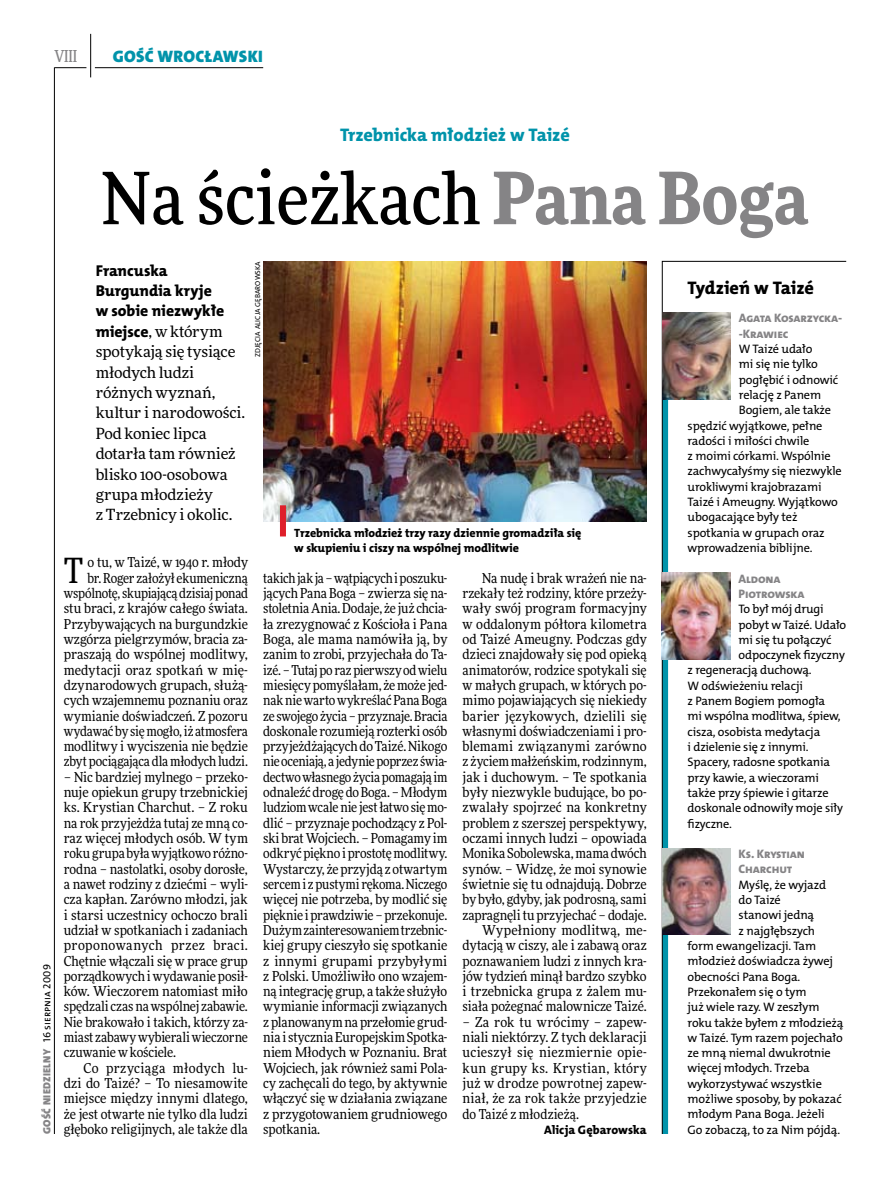
<style>
.page{position:relative;width:893px;height:1191px;background:#fff}
.page>*{position:absolute;margin:0;border:0;box-sizing:border-box;transform-origin:0 0}
.t1{font:500 72px "Freeday Narrow";color:#000}
.t2{font:34.8px "Freeday Narrow News";color:#000}
.t3{font:18.3px "The Mix HP8 Ex Bld";letter-spacing:.005em;color:#0093aa}
.t4{font:18.3px "The Mix HP8 Ex Bld";letter-spacing:-.005em;color:#000}
.t5{font:16.65px "The Mix HP9 Blk";letter-spacing:.02em;color:#0093aa}
.t6{font:500 16.5px "Freeday Narrow";color:#858486;scale:.9 1}
.t7{font:15.75px/20.4px "The Mix HP8 Ex Bld";color:#000}
.t8{font:15.45px/20.4px "Freeday News";letter-spacing:-.01em;color:#000}
.t9{font:13.65px/15.3px "Freeday Narrow News";letter-spacing:-.005em;color:#000;text-align:justify}
.t10{font:12.3px "The Mix HP5 Plain";letter-spacing:-.015em;color:#000}
.t11{font:12.3px/15.3px "The Mix HP8 Ex Bld";letter-spacing:-.01em;color:#858486}
.t12{font:12.3px "The Mix HP8 Ex Bld";letter-spacing:.01em;color:#000}
.t13{font:12px/15.3px "The Mix HP8 Ex Bld";color:#000}
.t14{font:10.5px "The Mix HP9 Blk";letter-spacing:.025em;color:#858486}
.t15{font:7.2px "The Mix HP5 Plain";letter-spacing:.015em;color:#000}
.s1{font-weight:900;color:#858486}
.s2{font-family:"The Mix HP5 Plain";color:#000}
.s3{font-family:"The Mix HP8 Ex Bld";font-size:15.75px}
</style>
<div class="page">
<hr style="left:54px;top:67px;width:1px;height:1067px;background:#000">
<hr style="left:90px;top:34px;width:1px;height:43px;background:#000">
<hr style="left:54px;top:67px;width:32px;height:1px;background:#000">
<hr style="left:95px;top:67px;width:168px;height:1px;background:#000">
<svg style="left:662px;top:261px;width:185px;height:873px"></svg>
<img style="left:662px;top:312px;width:68px;height:87px">
<img style="left:662px;top:572px;width:68px;height:87px">
<img style="left:662px;top:848px;width:68px;height:87px">
<img style="left:263px;top:261px;width:384px;height:260px">
<div style="left:280px;top:505px;width:6px;height:31px;background:#df1f2a"></div>
<p class="t6" style="left:54px;top:46px;width:27px">VIII</p>
<p class="t5" style="left:113px;top:46px;width:152px">GOŚĆ WROCŁAWSKI</p>
<h3 class="t3" style="left:340px;top:123px;width:231px">Trzebnicka młodzież w Taizé</h3>
<h1 class="t1" style="left:102px;top:154px;width:708px">Na ścieżkach <span class="s1">Pana Boga</span></h1>
<p class="t14" style="left:40px;top:1134px;width:171px;rotate:-90deg">GOŚĆ NIEDZIELNY <span class="s2">16 sierpnia 2009</span></p>
<p class="t7" style="left:96px;top:260px;width:130px">Francuska<br>Burgundia kryje w sobie niezwykłe</p>
<p class="t8" style="left:96px;top:321px;width:151px"><span class="s3">miejsce</span>, w którym spotykają się tysiące młodych ludzi różnych wyznań, kultur i narodowości.<br>Pod koniec lipca dotarła tam również blisko 100-osobowa grupa młodzieży<br>z Trzebnicy i okolic.</p>
<p class="t15" style="left:253px;top:357px;width:97px;rotate:-90deg">zdjęcia Alicja Gębarowska</p>
<p class="t9" style="left:64px;top:555px;width:186px;text-align:right">o tu, w Taizé, w 1940 r. młody<br>br. Roger założył ekumeniczną wspólnotę, skupiającą dzisiaj ponad stu braci, z krajów całego świata.<br>Przybywających na burgundzkie wzgórza pielgrzymów, bracia za&shy;praszają do wspólnej modlitwy, medytacji oraz spotkań w mię&shy;dzynarodowych grupach, służą&shy;cych wzajemnemu poznaniu oraz wymianie doświadczeń. Z pozoru wydawać by się mogło, iż atmosfera modlitwy i wyciszenia nie będzie zbyt pociągająca dla młodych ludzi.</p>
<p class="t9" style="left:64px;top:769px;width:186px">– Nic bardziej mylnego – przeko&shy;nuje opiekun grupy trzebnickiej ks. Krystian Charchut. – Z roku na rok przyjeżdża tutaj ze mną co&shy;raz więcej młodych osób. W tym roku grupa była wyjątkowo różno&shy;rodna – nastolatki, osoby dorosłe, a nawet rodziny z dziećmi – wyli&shy;cza kapłan. Zarówno młodzi, jak i starsi uczestnicy ochoczo brali udział w spotkaniach i zadaniach proponowanych przez braci.<br>Chętnie włączali się w prace grup porządkowych iwydawanie posił&shy;ków. Wieczorem natomiast miło spędzali czas nawspólnej zabawie.<br>Nie brakowało i takich, którzy za&shy;miast zabawy wybierali wieczorne czuwanie w kościele.</p>
<p class="t9" style="left:64px;top:1060px;width:186px;text-indent:20px">Co przyciąga młodych lu&shy;dzi do Taizé? – To niesamowite miejsce między innymi dlatego, że jest otwarte nie tylko dla ludzi głęboko religijnych, ale także dla</p>
<h2 class="t2" style="left:64px;top:549px;width:21px">T</h2>
<p class="t13" style="left:294px;top:525px;width:289px">Trzebnicka młodzież trzy razy dziennie gromadziła się w skupieniu i ciszy na wspólnej modlitwie</p>
<p class="t9" style="left:263px;top:570px;width:186px">takich jak ja– wątpiących iposzuku&shy;jących Pana Boga – zwierza się na&shy;stoletnia Ania. Dodaje, że już chcia&shy;ła zrezygnować z Kościoła i Pana Boga, ale mama namówiła ją, by zanim to zrobi, przyjechała do Ta&shy;izé. – Tutaj po raz pierwszy odwielu miesięcy pomyślałam, żemoże jed&shy;nak niewarto wykreślać Pana Boga ze swojego życia – przyznaje. Bracia doskonale rozumieją rozterki osób przyjeżdżających doTaizé. Nikogo nieoceniają, a jedynie poprzez świa&shy;dectwo własnego życia pomagają im odnaleźć drogę doBoga. – Młodym ludziom wcale nie jestłatwo się mo&shy;dlić – przyznaje pochodzący z Pol&shy;ski brat Wojciech. – Pomagamy im odkryć piękno i prostotę modlitwy.<br>Wystarczy, że przyjdą z otwartym sercem i zpustymi rękoma. Niczego więcej nie potrzeba, by modlić się pięknie i prawdziwie – przekonuje.<br>Dużym zainteresowaniem trzebnic&shy;kiej grupy cieszyło się spotkanie z innymi grupami przybyłymi z Polski. Umożliwiło ono wzajem&shy;ną integrację grup, a także służyło wymianie informacji związanych z planowanym na przełomie grud&shy;nia istycznia Europejskim Spotka&shy;niem Młodych w Poznaniu. Brat Wojciech, jak również sami Pola&shy;cy zachęcali do tego, by aktywnie włączyć się w działania związane z przygotowaniem grudniowego spotkania.</p>
<p class="t9" style="left:463px;top:570px;width:186px;text-align:right">Na nudę i brak wrażeń nie na&shy;rzekały też rodziny, które przeży&shy;wały swój program formacyjny w oddalonym półtora kilometra od Taizé Ameugny. Podczas gdy dzieci znajdowały się pod opieką animatorów, rodzice spotykali się w małych grupach, w których po&shy;mimo pojawiających się niekiedy barier językowych, dzielili się własnymi doświadczeniami i pro&shy;blemami związanymi zarówno z życiem małżeńskim, rodzinnym, jak i duchowym. – Te spotkania były niezwykle budujące, bo po&shy;zwalały spojrzeć na konkretny problem z szerszej perspektywy, oczami innych ludzi – opowiada<br>Monika Sobolewska, mama dwóch synów. – Widzę, że moi synowie świetnie się tu odnajdują. Dobrze by było, gdyby, jak podrosną, sami zapragnęli tu przyjechać – dodaje.<br>Wypełniony modlitwą, me&shy;dytacją w ciszy, ale i zabawą oraz poznawaniem ludzi z innych kra&shy;jów tydzień minął bardzo szybko i trzebnicka grupa z żalem mu&shy;siała pożegnać malownicze Taizé.</p>
<p class="t9" style="left:463px;top:1014px;width:186px">– Za rok tu wrócimy – zapew&shy;niali niektórzy. Z tych deklaracji ucieszył się niezmiernie opie&shy;kun grupy ks. Krystian, który już w drodze powrotnej zapew&shy;niał, że za rok także przyjedzie do Taizé z młodzieżą.</p>
<p class="t12" style="left:544px;top:1122px;width:104px">Alicja Gębarowska</p>
<h3 class="t4" style="left:688px;top:276px;width:128px">Tydzień w Taizé</h3>
<p class="t11" style="left:739px;top:311px;width:105px">Agata Kosarzycka--Krawiec</p>
<p class="t10" style="left:739px;top:341px;width:75px">W Taizé udało</p>
<p class="t10" style="left:739px;top:356px;width:81px">mi się nie tylko</p>
<p class="t10" style="left:739px;top:371px;width:101px">pogłębić i odnowić</p>
<p class="t10" style="left:739px;top:387px;width:84px">relację z Panem</p>
<p class="t10" style="left:739px;top:402px;width:94px">Bogiem, ale także</p>
<p class="t10" style="left:688px;top:417px;width:136px">spędzić wyjątkowe, pełne</p>
<p class="t10" style="left:688px;top:433px;width:123px">radości i miłości chwile</p>
<p class="t10" style="left:688px;top:448px;width:145px">z moimi córkami. Wspólnie</p>
<p class="t10" style="left:688px;top:463px;width:156px">zachwycałyśmy się niezwykle</p>
<p class="t10" style="left:688px;top:479px;width:135px">urokliwymi krajobrazami</p>
<p class="t10" style="left:688px;top:494px;width:152px">Taizé i Ameugny. Wyjątkowo</p>
<p class="t10" style="left:688px;top:509px;width:111px">ubogacające były też</p>
<p class="t10" style="left:688px;top:524px;width:139px">spotkania w grupach oraz</p>
<p class="t10" style="left:688px;top:540px;width:127px">wprowadzenia biblijne.</p>
<p class="t11" style="left:739px;top:571px;width:68px">Aldona<br>Piotrowska</p>
<p class="t10" style="left:739px;top:601px;width:87px">To był mój drugi</p>
<p class="t10" style="left:739px;top:616px;width:109px">pobyt w Taizé. U dało</p>
<p class="t10" style="left:739px;top:632px;width:94px">mi się tu połączyć</p>
<p class="t10" style="left:739px;top:647px;width:108px">odpoczynek fizyczny</p>
<p class="t10" style="left:688px;top:662px;width:126px">z regeneracją duchową.</p>
<p class="t10" style="left:688px;top:677px;width:117px">W odświeżeniu relacji</p>
<p class="t10" style="left:688px;top:693px;width:139px">z Panem Bogiem pomogła</p>
<p class="t10" style="left:688px;top:708px;width:155px">mi wspólna modlitwa, śpiew,</p>
<p class="t10" style="left:688px;top:723px;width:134px">cisza, osobista medytacja</p>
<p class="t10" style="left:688px;top:739px;width:122px">i dzielenie się z innymi.</p>
<p class="t10" style="left:688px;top:754px;width:144px">Spacery, radosne spotkania</p>
<p class="t10" style="left:688px;top:769px;width:133px">przy kawie, a wieczorami</p>
<p class="t10" style="left:688px;top:785px;width:143px">także przy śpiewie i gitarze</p>
<p class="t10" style="left:688px;top:800px;width:157px">doskonale odnowiły moje siły</p>
<p class="t10" style="left:688px;top:815px;width:46px">fizyczne.</p>
<p class="t11" style="left:739px;top:846px;width:68px">Ks. Krystian<br>Charchut</p>
<p class="t10" style="left:739px;top:876px;width:89px">Myślę, że wyjazd</p>
<p class="t10" style="left:739px;top:892px;width:44px">do Taizé</p>
<p class="t10" style="left:739px;top:907px;width:77px">stanowi jedną</p>
<p class="t10" style="left:739px;top:922px;width:78px">z najgłębszych</p>
<p class="t10" style="left:688px;top:938px;width:130px">form ewangelizacji. Tam</p>
<p class="t10" style="left:688px;top:953px;width:147px">młodzież doświadcza żywej</p>
<p class="t10" style="left:688px;top:968px;width:114px">obecności Pana Boga.</p>
<p class="t10" style="left:688px;top:984px;width:120px">Przekonałem się o tym</p>
<p class="t10" style="left:688px;top:999px;width:133px">już wiele razy. W zeszłym</p>
<p class="t10" style="left:688px;top:1014px;width:157px">roku także byłem z młodzieżą</p>
<p class="t10" style="left:688px;top:1029px;width:157px">w Taizé. Tym razem pojechało</p>
<p class="t10" style="left:688px;top:1045px;width:145px">ze mną niemal dwukrotnie</p>
<p class="t10" style="left:688px;top:1060px;width:124px">więcej młodych. Trzeba</p>
<p class="t10" style="left:688px;top:1075px;width:136px">wykorzystywać wszystkie</p>
<p class="t10" style="left:688px;top:1091px;width:156px">możliwe sposoby, by pokazać</p>
<p class="t10" style="left:688px;top:1106px;width:139px">młodym Pana Boga. Jeżeli</p>
<p class="t10" style="left:688px;top:1121px;width:154px">Go zobaczą, to za Nim pójdą.</p>
</div>
